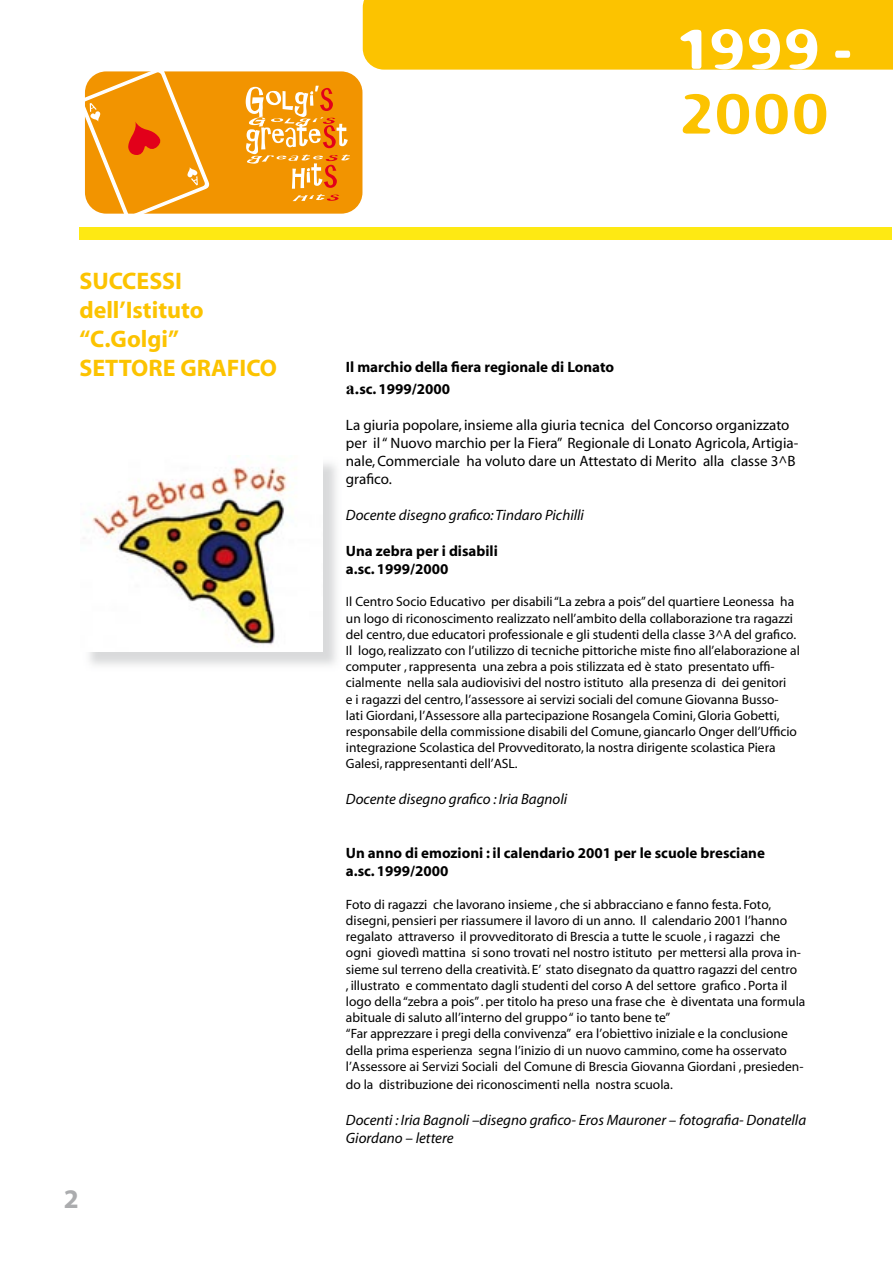
<style>
.page{position:relative;width:893px;height:1263px;background:#fff}
.page>*{position:absolute;margin:0;border:0;box-sizing:border-box;transform-origin:0 0}
.t1{font:54px "Flexure";color:#fff}
.t2{font:54px "Flexure";color:#fcc300}
.t3{font:700 27px "Myriad";color:#abacae}
.t4{font:700 24px/28.8px "Myriad";color:#fcc300}
.t5{font:15px/18px "Myriad";color:#000}
.t6{font:italic 15px/18px "Myriad";color:#000}
.t7{font:700 15px/18px "Myriad";color:#000}
.t8{font:13.5px/16.2px "Myriad";color:#000}
.s1{font-family:"Times New Roman";font-size:18px}
</style>
<div class="page">
<div style="left:80px;top:227px;width:812px;height:13px;background:#fee913"></div>
<div style="left:363px;top:0;width:530px;height:70px;background:#fcc300"></div>
<div style="left:85px;top:71px;width:277px;height:143px;background:#f29400;border-radius:21px"></div>
<svg style="left:85px;top:71px;width:124px;height:143px"></svg>
<svg style="left:246px;top:86px;width:104px;height:115px"></svg>
<img style="left:82px;top:455px;width:216px;height:194px">
<h3 class="t4" style="left:79px;top:267px;width:199px">SUCCESSI dell’Istituto “C.Golgi”<br>SETTORE GRAFICO</h3>
<h2 class="t3" style="left:64px;top:1185px;width:16px">2</h2>
<h1 class="t1" style="left:679px;top:16px;width:174px">1999 -</h1>
<h1 class="t2" style="left:679px;top:81px;width:152px">2000</h1>
<p class="t7" style="left:346px;top:357px;width:270px;line-height:21.6px">Il marchio della fiera regionale di Lonato <span class="s1">a.</span>sc. 1999/2000</p>
<p class="t5" style="left:346px;top:417px;width:454px">La giuria popolare, insieme alla giuria tecnica del Concorso organizzato per il “ Nuovo marchio per la Fiera” Regionale di Lonato Agricola, Artigia&shy;nale, Commerciale ha voluto dare un Attestato di Merito alla classe 3^B grafico.</p>
<p class="t6" style="left:346px;top:507px;width:240px">Docente disegno grafico: Tindaro Pichilli</p>
<p class="t7" style="left:346px;top:542px;width:153px">Una zebra per i disabili a.sc. 1999/2000</p>
<p class="t8" style="left:346px;top:594px;width:455px">Il Centro Socio Educativo per disabili “La zebra a pois” del quartiere Leonessa ha un logo di riconoscimento realizzato nell’ambito della collaborazione tra ragazzi del centro, due educatori professionale e gli studenti della classe 3^A del grafico.<br>Il logo, realizzato con l’utilizzo di tecniche pittoriche miste fino all’elaborazione al computer , rappresenta una zebra a pois stilizzata ed è stato presentato uffi&shy;cialmente nella sala audiovisivi del nostro istituto alla presenza di dei genitori<br>e i ragazzi del centro, l’assessore ai servizi sociali del comune Giovanna Busso-<br>lati Giordani, l’Assessore alla partecipazione Rosangela Comini, Gloria Gobetti, responsabile della commissione disabili del Comune, giancarlo Onger dell’Ufficio integrazione Scolastica del Provveditorato, la nostra dirigente scolastica Piera Galesi, rappresentanti dell’ASL.</p>
<p class="t6" style="left:346px;top:791px;width:223px">Docente disegno grafico : Iria Bagnoli</p>
<p class="t7" style="left:346px;top:845px;width:421px">Un anno di emozioni : il calendario 2001 per le scuole bresciane a.sc. 1999/2000</p>
<p class="t8" style="left:346px;top:897px;width:461px">Foto di ragazzi che lavorano insieme , che si abbracciano e fanno festa. Foto, disegni, pensieri per riassumere il lavoro di un anno. Il calendario 2001 l’hanno regalato attraverso il provveditorato di Brescia a tutte le scuole , i ragazzi che ogni giovedì mattina si sono trovati nel nostro istituto per mettersi alla prova in&shy;sieme sul terreno della creatività. E’ stato disegnato da quattro ragazzi del centro<br>, illustrato e commentato dagli studenti del corso A del settore grafico . Porta il logo della “zebra a pois” . per titolo ha preso una frase che è diventata una formula abituale di saluto all’interno del gruppo “ io tanto bene te”<br>“Far apprezzare i pregi della convivenza” era l’obiettivo iniziale e la conclusione della prima esperienza segna l’inizio di un nuovo cammino, come ha osservato l’Assessore ai Servizi Sociali del Comune di Brescia Giovanna Giordani , presieden-</p>
<p class="t8" style="left:346px;top:1077px;width:328px">do la distribuzione dei riconoscimenti nella nostra scuola.</p>
<p class="t6" style="left:346px;top:1111px;width:462px">Docenti : Iria Bagnoli –disegno grafico- Eros Mauroner – fotografia- Donatella<br>Giordano – lettere</p>
</div>
